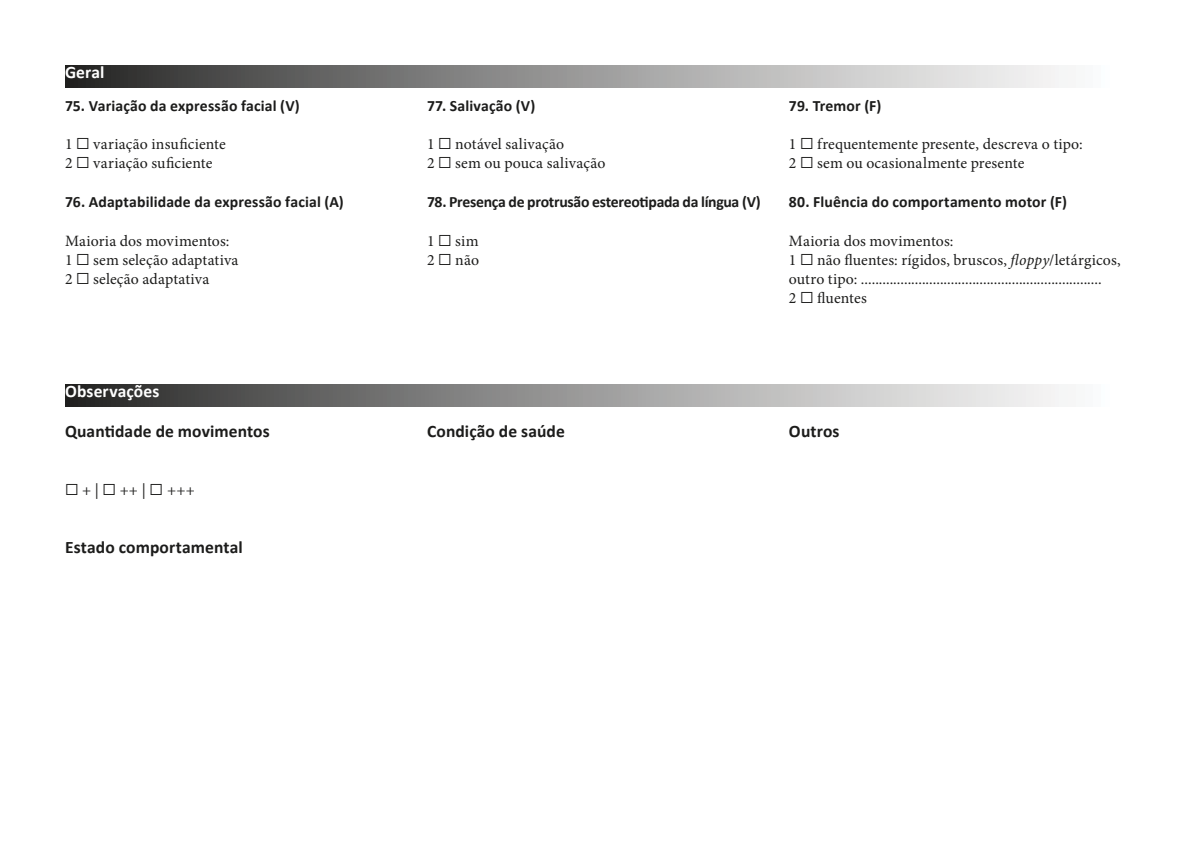
<style>
.page{position:relative;width:1195px;height:848px;background:#fff}
.page>*{position:absolute;margin:0;border:0;box-sizing:border-box;transform-origin:0 0}
.topItem{font:700 17.5px "Calibri";letter-spacing:.005em;color:#1c1c1b}
.topItem-2{font:700 17.5px "Calibri";letter-spacing:.005em;color:#fff}
.textoQuadro{font:15.75px/18.9px "Minion Pro";letter-spacing:.005em;color:#1c1c1b}
.topItem-3{font:700 15.75px "Calibri";letter-spacing:.01em;color:#1c1c1b}
.topItem-4{font:700 15.75px "Calibri";letter-spacing:-.02em;color:#1c1c1b}
.s1{font-style:italic}
</style>
<div class="page">
<div style="left:65px;top:65px;width:1065px;height:22px;background:linear-gradient(to right,#2c2c2b,#fff)"></div>
<div style="left:65px;top:384px;width:1065px;height:22px;background:linear-gradient(to right,#2c2c2b,#fff)"></div>
<p class="topItem-2" style="left:65px;top:60px;width:41px">Geral</p>
<p class="topItem-3" style="left:65px;top:94px;width:236px">75. Variação da expressão facial (V)</p>
<p class="textoQuadro" style="left:65px;top:135px;width:162px">1 □ variação insuficiente</p>
<p class="textoQuadro" style="left:65px;top:154px;width:149px">2 □ variação suficiente</p>
<p class="topItem-3" style="left:65px;top:191px;width:280px">76. Adaptabilidade da expressão facial (A)</p>
<p class="textoQuadro" style="left:65px;top:231px;width:166px">Maioria dos movimentos:</p>
<p class="textoQuadro" style="left:65px;top:250px;width:175px">1 □ sem seleção adaptativa</p>
<p class="textoQuadro" style="left:65px;top:269px;width:146px">2 □ seleção adaptativa</p>
<p class="topItem-2" style="left:65px;top:379px;width:96px">Observações</p>
<p class="topItem" style="left:65px;top:419px;width:206px">Quantidade de movimentos</p>
<p class="textoQuadro" style="left:65px;top:480px;width:131px">□ + | □ ++ | □ +++</p>
<p class="topItem" style="left:65px;top:534px;width:179px">Estado comportamental</p>
<p class="topItem-3" style="left:427px;top:94px;width:110px">77. Salivação (V)</p>
<p class="textoQuadro" style="left:427px;top:135px;width:139px">1 □ notável salivação</p>
<p class="textoQuadro" style="left:427px;top:154px;width:180px">2 □ sem ou pouca salivação</p>
<p class="topItem-4" style="left:427px;top:191px;width:335px">78. Presença de protrusão estereotipada da língua (V)</p>
<p class="textoQuadro" style="left:427px;top:231px;width:53px">1 □ sim</p>
<p class="textoQuadro" style="left:427px;top:250px;width:54px">2 □ não</p>
<p class="topItem-3" style="left:789px;top:94px;width:94px">79. Tremor (F)</p>
<p class="textoQuadro" style="left:789px;top:135px;width:295px">1 □ frequentemente presente, descreva o tipo:</p>
<p class="textoQuadro" style="left:789px;top:154px;width:237px">2 □ sem ou ocasionalmente presente</p>
<p class="topItem-3" style="left:789px;top:191px;width:279px">80. Fluência do comportamento motor (F)</p>
<p class="textoQuadro" style="left:789px;top:231px;width:166px">Maioria dos movimentos:</p>
<p class="textoQuadro" style="left:789px;top:250px;width:333px">1 □ não fluentes: rígidos, bruscos, <span class="s1">floppy</span>/letárgicos, outro tipo: ...................................................................</p>
<p class="textoQuadro" style="left:789px;top:288px;width:79px">2 □ fluentes</p>
<p class="topItem" style="left:427px;top:419px;width:139px">Condição de saúde</p>
<p class="topItem" style="left:789px;top:419px;width:52px">Outros</p>
</div>
